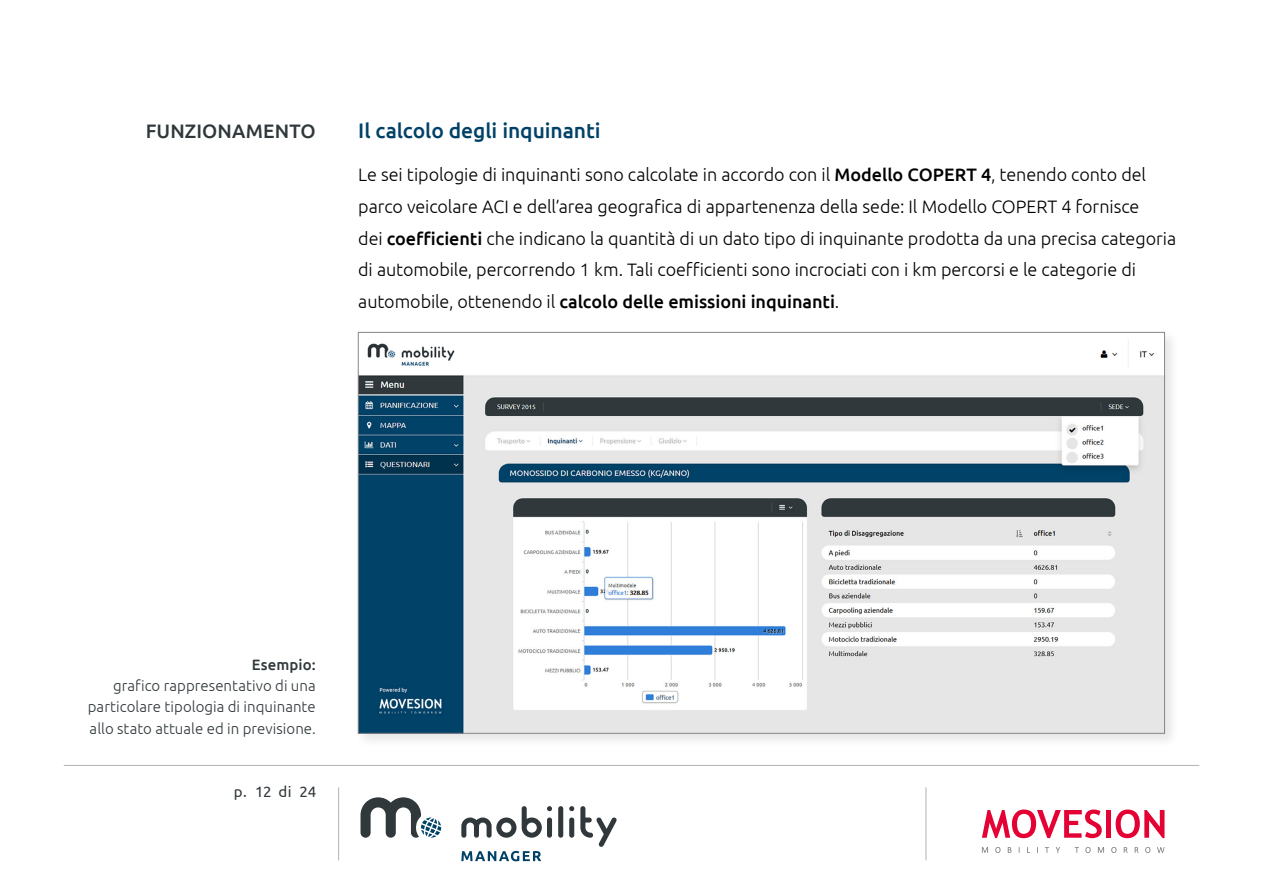
<style>
.page{position:relative;width:1263px;height:893px;background:#fff}
.page>*{position:absolute;margin:0;border:0;box-sizing:border-box;transform-origin:0 0}
.t1{font:500 21px "Ubuntu";letter-spacing:-.005em;color:#004267}
.t2{font:500 19.5px "Ubuntu";letter-spacing:.005em;color:#30383b}
.t3{font:300 18px/32px "Ubuntu";letter-spacing:-.005em;color:#000}
.t4{font:15.15px "Ubuntu";color:#30383b}
.t5{font:300 15px/21.3px "Ubuntu";letter-spacing:.005em;color:#30383b;text-align:justify}
.t6{font:500 15px "Ubuntu";letter-spacing:.005em;color:#30383b}
.s1{font-weight:500}
</style>
<div class="page">
<hr style="left:925px;top:787px;width:1px;height:73px;background:#b3b2b2">
<hr style="left:338px;top:787px;width:1px;height:73px;background:#b3b2b2">
<hr style="left:64px;top:765px;width:1135px;height:1px;background:#b3b2b2">
<svg style="left:982px;top:809px;width:120px;height:29px"></svg>
<div style="left:1106px;top:810px;width:5px;height:28px;background:#e40134"></div>
<svg style="left:1115px;top:809px;width:49px;height:29px"></svg>
<svg style="left:982px;top:847px;width:6px;height:6px"></svg>
<svg style="left:995px;top:847px;width:5px;height:6px"></svg>
<svg style="left:1008px;top:847px;width:3px;height:6px"></svg>
<svg style="left:1045px;top:847px;width:4px;height:6px"></svg>
<svg style="left:1056px;top:847px;width:4px;height:6px"></svg>
<svg style="left:1075px;top:847px;width:4px;height:6px"></svg>
<svg style="left:1085px;top:847px;width:5px;height:6px"></svg>
<svg style="left:1098px;top:847px;width:6px;height:6px"></svg>
<svg style="left:1111px;top:847px;width:5px;height:6px"></svg>
<svg style="left:1124px;top:847px;width:3px;height:6px"></svg>
<svg style="left:1135px;top:847px;width:3px;height:6px"></svg>
<svg style="left:1145px;top:847px;width:5px;height:6px"></svg>
<svg style="left:1157px;top:847px;width:7px;height:6px"></svg>
<div style="left:558px;top:806px;width:5px;height:32px;background:#30383b;border-radius:3px"></div>
<svg style="left:461px;top:817px;width:55px;height:21px"></svg>
<svg style="left:522px;top:806px;width:30px;height:32px"></svg>
<div style="left:569px;top:817px;width:5px;height:21px;background:#30383b;border-radius:3px"></div>
<svg style="left:569px;top:806px;width:5px;height:5px"></svg>
<svg style="left:580px;top:806px;width:37px;height:41px"></svg>
<svg style="left:461px;top:851px;width:80px;height:10px"></svg>
<svg style="left:360px;top:797px;width:81px;height:41px"></svg>
<div style="left:355px;top:329px;width:825px;height:419px;background:#000;opacity:.1"></div>
<img style="left:360px;top:334px;width:803px;height:397px">
<p class="t2" style="left:146px;top:119px;width:171px">FUNZIONAMENTO</p>
<p class="t1" style="left:358px;top:117px;width:244px">Il calcolo degli inquinanti</p>
<p class="t3" style="left:358px;top:158px;width:819px">Le sei tipologie di inquinanti sono calcolate in accordo con il <span class="s1">Modello COPERT 4</span>, tenendo conto del parco veicolare ACI e dell’area geografica di appartenenza della sede: Il Modello COPERT 4 fornisce<br>dei <span class="s1">coefficienti</span> che indicano la quantità di un dato tipo di inquinante prodotta da una precisa categoria di automobile, percorrendo 1 km. Tali coefficienti sono incrociati con i km percorsi e le categorie di automobile, ottenendo il <span class="s1">calcolo delle emissioni inquinanti</span>.</p>
<p class="t6" style="left:252px;top:655px;width:66px">Esempio:</p>
<p class="t5" style="left:88px;top:675px;width:229px;text-indent:25px">grafico rappresentativo di una particolare tipologia di inquinante allo stato attuale ed in previsione.</p>
<p class="t4" style="left:234px;top:783px;width:84px">p. 12 di 24</p>
</div>
